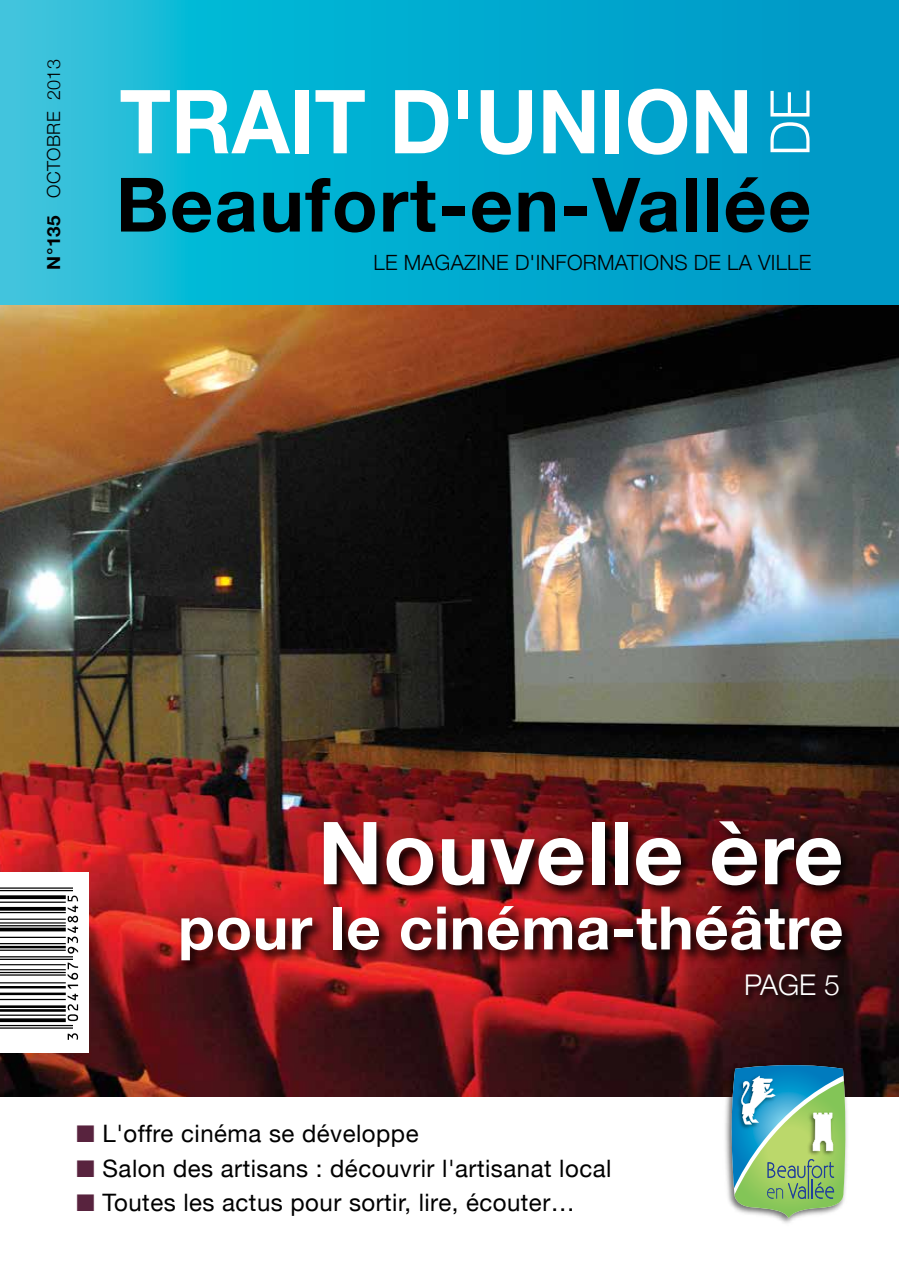
<style>
.page{position:relative;width:899px;height:1264px;background:#fff}
.page>*{position:absolute;margin:0;border:0;box-sizing:border-box;transform-origin:0 0}
.t1{font:700 88.35px "Helvetica Neue";color:#fff;scale:.95 1}
.t2{font:700 87px "Helvetica Neue";letter-spacing:.01em;color:#fff}
.t3{font:700 75px "Helvetica Neue";letter-spacing:.02em;color:#000}
.t4{font:700 60px "Helvetica Neue";letter-spacing:.01em;color:#fff}
.t5{font:300 54.6px "Helvetica Neue";color:#fff;scale:.95 1}
.t6{font:300 28.5px "Helvetica Neue";color:#fff}
.t7{font:24px "Helvetica Neue";letter-spacing:.02em;color:#000}
.t8{font:300 21px "Helvetica Neue";letter-spacing:.01em;color:#000}
.t9{font:300 18px "Helvetica Neue";letter-spacing:.02em;color:#000}
.s1{font-weight:700}
.s2{color:#58233e}
</style>
<div class="page">
<img style="left:0;top:305px;width:898px;height:791px">
<svg style="left:0;top:0;width:898px;height:305px;background:#09acd0"></svg>
<div style="left:0;top:871px;width:88px;height:181px;background:#fff"></div>
<svg style="left:0;top:887px;width:78px;height:152px"></svg>
<img style="left:721px;top:1059px;width:128px;height:164px">
<svg style="left:728px;top:1060px;width:118px;height:157px;background:#78af94"></svg>
<svg style="left:178px;top:902px;width:678px;height:73px;background:#751316"></svg>
<svg style="left:320px;top:818px;width:535px;height:82px;background:#5e0f12"></svg>
<svg style="left:744px;top:973px;width:101px;height:30px;background:#2d0c0f"></svg>
<p class="t9" style="left:43px;top:270px;width:212px;rotate:-90deg"><span class="s1">N°135</span> OCTOBRE 2013</p>
<h1 class="t1" style="left:119px;top:67px;width:667px">TRAIT D'UNION</h1>
<h3 class="t5" style="left:756px;top:156px;width:71px;rotate:-90deg">DE</h3>
<h3 class="t3" style="left:116px;top:158px;width:696px">Beaufort-en-Vallée</h3>
<p class="t8" style="left:373px;top:250px;width:439px">LE MAGAZINE D'INFORMATIONS DE LA VILLE</p>
<h2 class="t2" style="left:318px;top:799px;width:527px">Nouvelle ère</h2>
<h3 class="t4" style="left:178px;top:890px;width:666px">pour le cinéma-théâtre</h3>
<p class="t7" style="left:77px;top:1119px;width:343px"><span class="s2">■</span> L'offre cinéma se développe</p>
<p class="t7" style="left:77px;top:1153px;width:536px"><span class="s2">■</span> Salon des artisans : découvrir l'artisanat local</p>
<p class="t7" style="left:77px;top:1188px;width:499px"><span class="s2">■</span> Toutes les actus pour sortir, lire, écouter…</p>
<p class="t6" style="left:743px;top:967px;width:97px">PAGE 5</p>
</div>
